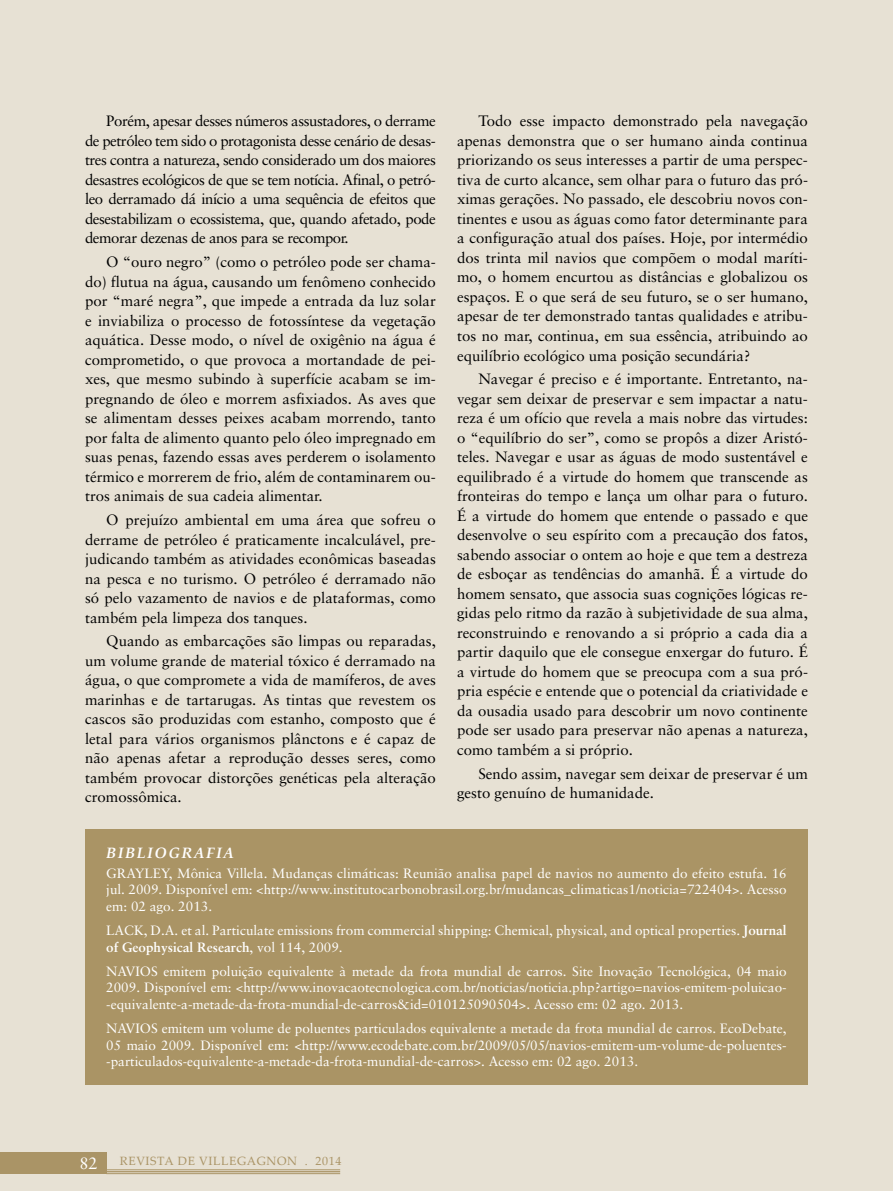
<style>
.page{position:relative;width:893px;height:1191px;background:#e7e1d4}
.page>*{position:absolute;margin:0;border:0;box-sizing:border-box;transform-origin:0 0}
.t1{font:16.5px "Sabon";color:#fff}
.t2{font:15px/19.5px "Sabon";color:#000;text-align:justify}
.t3{font:italic 700 15px "Palatino Linotype";letter-spacing:.1em;color:#fff}
.t4{font:13.5px/16.2px "Sabon";color:#fff;text-align:justify}
.t5{font:12px "Palatino Linotype";letter-spacing:.05em;color:#aa9466}
.s1{font-weight:700}
</style>
<div class="page">
<hr style="left:892px;top:0;width:1px;height:1191px;background:#aa9465">
<div style="left:0;top:1152px;width:106px;height:22px;background:#aa9466"></div>
<hr style="left:106px;top:1169px;width:234px;height:1px;background:#aa9466">
<hr style="left:106px;top:1171px;width:234px;height:1px;background:#aa9466">
<hr style="left:106px;top:1173px;width:234px;height:1px;background:#aa9466">
<div style="left:85px;top:829px;width:723px;height:255px;background:#aa9465"></div>
<p class="t2" style="left:85px;top:111px;width:352px;text-indent:21px">Porém, apesar desses números assustadores, o derrame de petróleo tem sido o protagonista desse cenário de desas&shy;tres contra a natureza, sendo considerado um dos maiores desastres ecológicos de que se tem notícia. Afinal, o petró&shy;leo derramado dá início a uma sequência de efeitos que desestabilizam o ecossistema, que, quando afetado, pode demorar dezenas de anos para se recompor.</p>
<p class="t2" style="left:85px;top:252px;width:352px;text-indent:21px">O “ouro negro” (como o petróleo pode ser chama&shy;do) flutua na água, causando um fenômeno conhecido por “maré negra”, que impede a entrada da luz solar e inviabiliza o processo de fotossíntese da vegetação aquática. Desse modo, o nível de oxigênio na água é comprometido, o que provoca a mortandade de pei&shy;xes, que mesmo subindo à superfície acabam se im&shy;pregnando de óleo e morrem asfixiados. As aves que se alimentam desses peixes acabam morrendo, tanto por falta de alimento quanto pelo óleo impregnado em suas penas, fazendo essas aves perderem o isolamento térmico e morrerem de frio, além de contaminarem ou&shy;tros animais de sua cadeia alimentar.</p>
<p class="t2" style="left:85px;top:510px;width:352px;text-indent:21px">O prejuízo ambiental em uma área que sofreu o derrame de petróleo é praticamente incalculável, pre&shy;judicando também as atividades econômicas baseadas na pesca e no turismo. O petróleo é derramado não só pelo vazamento de navios e de plataformas, como também pela limpeza dos tanques.</p>
<p class="t2" style="left:85px;top:631px;width:352px;text-indent:21px">Quando as embarcações são limpas ou reparadas, um volume grande de material tóxico é derramado na água, o que compromete a vida de mamíferos, de aves marinhas e de tartarugas. As tintas que revestem os cascos são produzidas com estanho, composto que é letal para vários organismos plânctons e é capaz de não apenas afetar a reprodução desses seres, como também provocar distorções genéticas pela alteração cromossômica.</p>
<p class="t2" style="left:457px;top:111px;width:352px;text-indent:21px">Todo esse impacto demonstrado pela navegação apenas demonstra que o ser humano ainda continua priorizando os seus interesses a partir de uma perspec&shy;tiva de curto alcance, sem olhar para o futuro das pró&shy;ximas gerações. No passado, ele descobriu novos con&shy;tinentes e usou as águas como fator determinante para a configuração atual dos países. Hoje, por intermédio dos trinta mil navios que compõem o modal maríti&shy;mo, o homem encurtou as distâncias e globalizou os espaços. E o que será de seu futuro, se o ser humano, apesar de ter demonstrado tantas qualidades e atribu&shy;tos no mar, continua, em sua essência, atribuindo ao equilíbrio ecológico uma posição secundária?</p>
<p class="t2" style="left:457px;top:369px;width:352px;text-indent:21px">Navegar é preciso e é importante. Entretanto, na&shy;vegar sem deixar de preservar e sem impactar a natu&shy;reza é um ofício que revela a mais nobre das virtudes: o “equilíbrio do ser”, como se propôs a dizer Aristó&shy;teles. Navegar e usar as águas de modo sustentável e equilibrado é a virtude do homem que transcende as fronteiras do tempo e lança um olhar para o futuro.<br>É a virtude do homem que entende o passado e que desenvolve o seu espírito com a precaução dos fatos, sabendo associar o ontem ao hoje e que tem a destreza de esboçar as tendências do amanhã. É a virtude do homem sensato, que associa suas cognições lógicas re&shy;gidas pelo ritmo da razão à subjetividade de sua alma, reconstruindo e renovando a si próprio a cada dia a partir daquilo que ele consegue enxergar do futuro. É a virtude do homem que se preocupa com a sua pró&shy;pria espécie e entende que o potencial da criatividade e da ousadia usado para descobrir um novo continente pode ser usado para preservar não apenas a natureza, como também a si próprio.</p>
<p class="t2" style="left:457px;top:763px;width:352px;text-indent:21px">Sendo assim, navegar sem deixar de preservar é um gesto genuíno de humanidade.</p>
<p class="t3" style="left:106px;top:842px;width:129px">BIBLIOGRAFIA</p>
<p class="t4" style="left:106px;top:865px;width:682px">GRAYLEY, Mônica Villela. Mudanças climáticas: Reunião analisa papel de navios no aumento do efeito estufa. 16 jul. 2009. Disponível em: &lt;http://www.institutocarbonobrasil.org.br/mudancas_climaticas1/noticia=722404&gt;. Acesso em: 02 ago. 2013.</p>
<p class="t4" style="left:106px;top:922px;width:682px">LACK, D.A. et al. Particulate emissions from commercial shipping: Chemical, physical, and optical properties. <span class="s1">Journal of Geophysical Research</span>, vol 114, 2009.</p>
<p class="t4" style="left:106px;top:963px;width:682px">NAVIOS emitem poluição equivalente à metade da frota mundial de carros. Site Inovação Tecnológica, 04 maio 2009. Disponível em: &lt;http://www.inovacaotecnologica.com.br/noticias/noticia.php?artigo=navios-emitem-poluicao--equivalente-a-metade-da-frota-mundial-de-carros&amp;id=010125090504&gt;. Acesso em: 02 ago. 2013.</p>
<p class="t4" style="left:106px;top:1020px;width:682px">NAVIOS emitem um volume de poluentes particulados equivalente a metade da frota mundial de carros. EcoDebate, 05 maio 2009. Disponível em: &lt;http://www.ecodebate.com.br/2009/05/05/navios-emitem-um-volume-de-poluentes--particulados-equivalente-a-metade-da-frota-mundial-de-carros&gt;. Acesso em: 02 ago. 2013.</p>
<p class="t1" style="left:79px;top:1153px;width:20px">82</p>
<p class="t5" style="left:120px;top:1152px;width:223px">REVISTA DE VILLEGAGNON . 2014</p>
</div>
